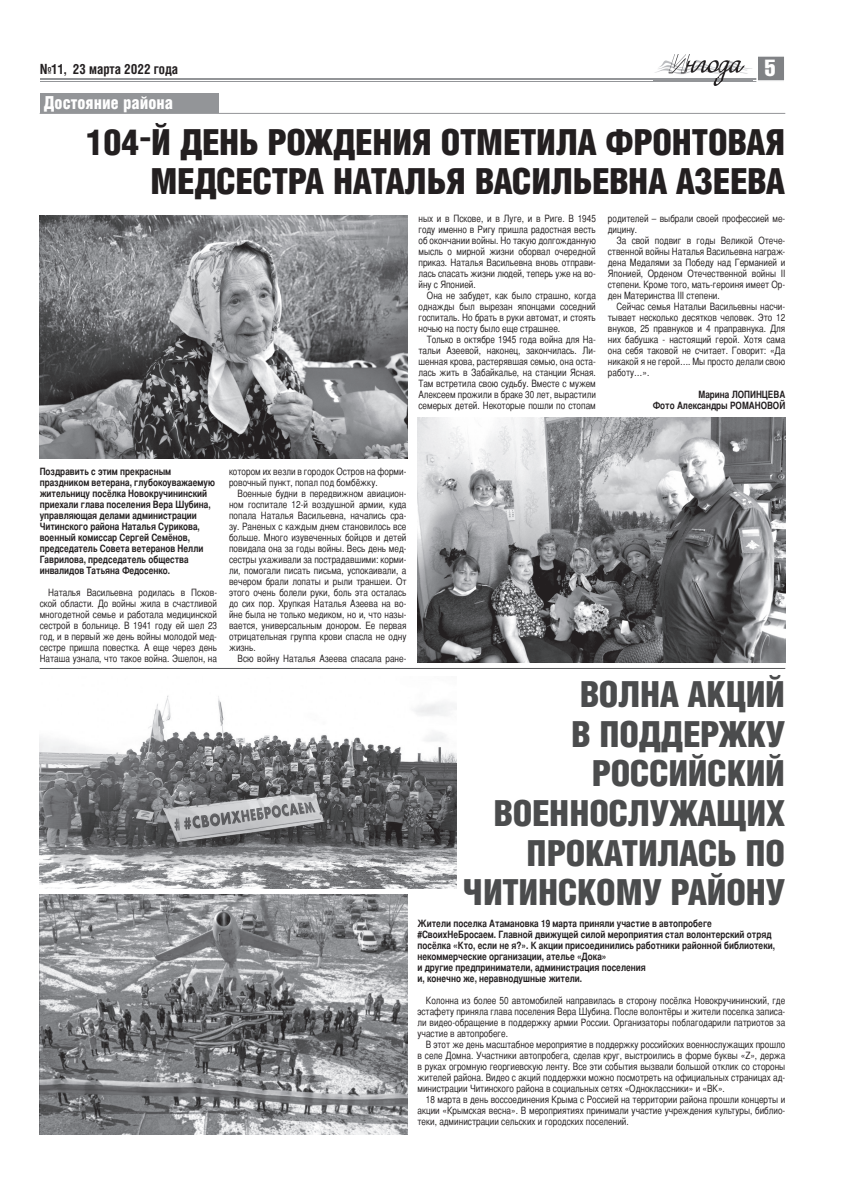
<style>
.page{position:relative;width:842px;height:1191px;background:#fff}
.page>*{position:absolute;margin:0;border:0;box-sizing:border-box;transform-origin:0 0}
.t1{font:900 36px/39.6px "Helios Cond";letter-spacing:-.01em;color:#4b4c4d;text-align:right}
.t2{font:900 36px/39.6px "Helios Cond";letter-spacing:-.01em;color:#231f20;text-align:right}
.t3{font:23px "Helios Compressed";color:#fff}
.t4{font:900 18px "Helios Cond";color:#fff;scale:.95 1}
.t5{font:700 14px "Helios Cond";color:#231f20;scale:.95 1}
.t6{font:10px/11px "Bastion C";color:#231f20;text-align:justify}
.t7{font:700 10px/11px "Bastion C";color:#231f20}
</style>
<div class="page">
<hr style="left:41px;top:79px;width:743px;height:1px;background:#939598">
<hr style="left:41px;top:81px;width:743px;height:1px;background:#939598">
<svg style="left:756px;top:58px;width:28px;height:24px"></svg>
<div style="left:757px;top:56px;width:28px;height:25px;border:1px solid #fff"></div>
<img style="left:653px;top:54px;width:99px;height:32px">
<img style="left:653px;top:79px;width:99px;height:3px">
<hr style="left:40px;top:113px;width:745px;height:1px;background:#939598">
<div style="left:40px;top:93px;width:179px;height:20px;background:#939598"></div>
<img style="left:40px;top:215px;width:367px;height:243px">
<img style="left:417px;top:417px;width:368px;height:245px">
<hr style="left:40px;top:668px;width:745px;height:1px;background:#57585a">
<img style="left:40px;top:894px;width:367px;height:240px">
<img style="left:40px;top:695px;width:417px;height:193px">
<h3 class="t5" style="left:40px;top:62px;width:147px">№11, 23 марта 2022 года</h3>
<h2 class="t3" style="left:765px;top:56px;width:12px">5</h2>
<h3 class="t4" style="left:44px;top:93px;width:138px">Достояние района</h3>
<h1 class="t2" style="left:86px;top:122px;width:701px">104-Й ДЕНЬ РОЖДЕНИЯ ОТМЕТИЛА ФРОНТОВАЯ<br>МЕДСЕСТРА НАТАЛЬЯ ВАСИЛЬЕВНА АЗЕЕВА</h1>
<p class="t6" style="left:418px;top:213px;width:179px">ных и в Пскове, и в Луге, и в Риге. В 1945 году именно в Ригу пришла радостная весть об окончании войны. Но такую долгожданную мысль о мирной жизни оборвал очередной приказ. Наталья Васильевна вновь отправи&shy;лась спасать жизни людей, теперь уже на во&shy;йну с Японией.</p>
<p class="t6" style="left:418px;top:290px;width:179px;text-indent:8px">Она не забудет, как было страшно, когда однажды был вырезан японцами соседний госпиталь. Но брать в руки автомат, и стоять ночью на посту было еще страшнее.</p>
<p class="t6" style="left:418px;top:334px;width:179px;text-indent:8px">Только в октябре 1945 года война для На&shy;тальи Азеевой, наконец, закончилась. Ли&shy;шенная крова, растерявшая семью, она оста&shy;лась жить в Забайкалье, на станции Ясная.<br>Там встретила свою судьбу. Вместе с мужем Алексеем прожили в браке 30 лет, вырастили семерых детей. Некоторые пошли по стопам</p>
<p class="t6" style="left:608px;top:213px;width:179px">родителей – выбрали своей профессией ме&shy;дицину.</p>
<p class="t6" style="left:608px;top:235px;width:179px;text-indent:8px">За свой подвиг в годы Великой Отече&shy;ственной войны Наталья Васильевна награж&shy;дена Медалями за Победу над Германией и Японией, Орденом Отечественной войны II степени. Кроме того, мать-героиня имеет Ор&shy;ден Материнства III степени.</p>
<p class="t6" style="left:608px;top:301px;width:179px;text-indent:8px">Сейчас семья Натальи Васильевны насчи&shy;тывает несколько десятков человек. Это 12 внуков, 25 правнуков и 4 праправнука. Для них бабушка - настоящий герой. Хотя сама она себя таковой не считает. Говорит: «Да никакой я не гер ой…. Мы просто делали свою работу…».</p>
<p class="t7" style="left:653px;top:388px;width:134px;text-align:right">Марина ЛОПИНЦЕВА<br>Фото Александры РОМАНОВОЙ</p>
<p class="t7" style="left:40px;top:465px;width:177px">Поздравить с этим прекрасным праздником ветерана, глубокоуважаемую жительницу посёлка Новокручининский приехали глава поселения Вера Шубина, управляющая делами администрации Читинского района Наталья Сурикова, военный комиссар Сергей Семёнов, председатель Совета ветеранов Нелли Гаврилова, председатель общества инвалидов Татьяна Федосенко.</p>
<p class="t6" style="left:40px;top:587px;width:179px;text-indent:8px">Наталья Васильевна родилась в Псков&shy;ской области. До войны жила в счастливой многодетной семье и работала медицинской сестрой в больнице. В 1941 году ей шел 23 год, и в первый же день войны молодой мед&shy;сестре пришла повестка. А еще через день Наташа узнала, что такое война. Эшелон, на</p>
<p class="t6" style="left:229px;top:466px;width:179px">котором их везли в городок Остров на форми&shy;ровочный пункт, попал под бомбёжку.</p>
<p class="t6" style="left:229px;top:488px;width:179px;text-indent:8px">Военные будни в передвижном авиацион&shy;ном госпитале 12-й воздушной армии, куда попала Наталья Васильевна, начались сра&shy;зу. Раненых с каждым днем становилось все больше. Много изувеченных бойцов и детей повидала она за годы войны. Весь день мед&shy;сестры ухаживали за пострадавшими: корми&shy;ли, помогали писать письма, успокаивали, а вечером брали лопаты и рыли траншеи. От этого очень болели руки, боль эта осталась до сих пор. Хрупкая Наталья Азеева на во&shy;йне была не только медиком, но и, что назы&shy;вается, универсальным донором. Ее первая отрицательная группа крови спасла не одну жизнь.</p>
<p class="t6" style="left:238px;top:653px;width:170px">Всю войну Наталья Азеева спасала ране-</p>
<h1 class="t1" style="left:463px;top:674px;width:324px">ВОЛНА АКЦИЙ<br>В ПОДДЕРЖКУ<br>РОССИЙСКИЙ<br>ВОЕННОСЛУЖАЩИХ<br>ПРОКАТИЛАСЬ ПО<br>ЧИТИНСКОМУ РАЙОНУ</h1>
<p class="t7" style="left:417px;top:918px;width:359px">Жители поселка Атамановка 19 марта приняли участие в автопробеге #СвоихНеБросаем. Главной движущей силой мероприятия стал волонтерский отряд посёлка «Кто, если не я?». К акции присоединились работники районной библиотеки, некоммерческие организации, ателье «Дока»<br>и другие предприниматели, администрация поселения<br>и, конечно же, неравнодушные жители.</p>
<p class="t6" style="left:417px;top:995px;width:369px;text-indent:8px">Колонна из более 50 автомобилей направилась в сторону посёлка Новокручининский, где эстафету приняла глава поселения Вера Шубина. После волонтёры и жители поселка записа&shy;ли видео-обращение в поддержку армии России. Организаторы поблагодарили патриотов за участие в автопробеге.</p>
<p class="t6" style="left:417px;top:1039px;width:369px;text-indent:8px">В этот же день масштабное мероприятие в поддержку российских военнослужащих прошло в селе Домна. Участники автопробега, сделав круг, выстроились в форме буквы «Z», держа в руках огромную георгиевскую ленту. Все эти события вызвали большой отклик со стороны жителей района. Видео с акций поддержки можно посмотреть на официальных страницах ад&shy;министрации Читинского района в социальных сетях «Одноклассники» и «ВК».</p>
<p class="t6" style="left:417px;top:1094px;width:369px;text-indent:8px">18 марта в день воссоединения Крыма с Россией на территории района прошли концерты и акции «Крымская весна». В мероприятиях принимали участие учреждения культуры, библио&shy;теки, администрации сельских и городских поселений.</p>
</div>
